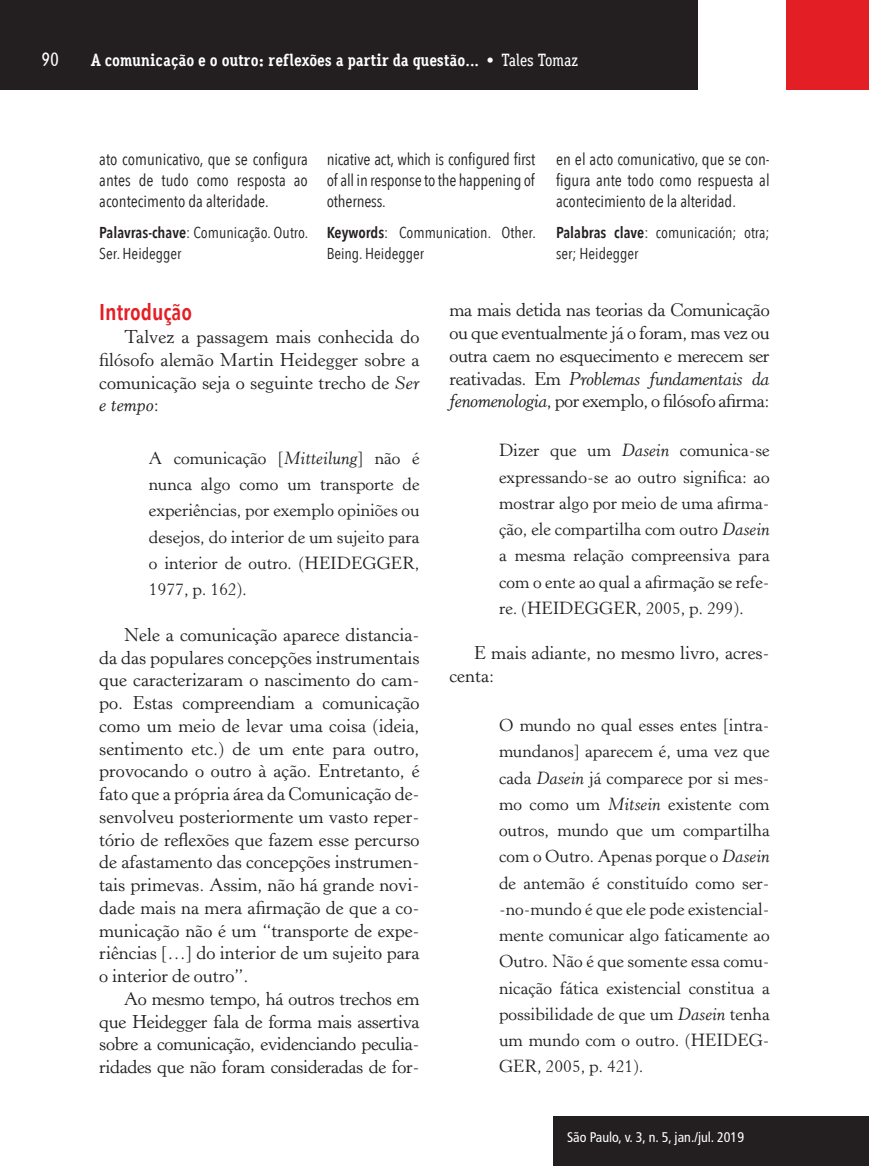
<style>
.page{position:relative;width:869px;height:1166px;background:#fff}
.page>*{position:absolute;margin:0;border:0;box-sizing:border-box;transform-origin:0 0}
.t1{font:600 22.75px "Avenir Next Condensed";color:#e41e25}
.t2{font:500 19.25px "Aaux Office";color:#fff}
.t3{font:18.38px/22.8px "Horley Old Style";color:#231f20;text-align:justify}
.t4{font:17.5px/26.2px "Horley Old Style";color:#231f20;text-align:justify}
.t5{font:700 17.5px "Aaux Office";color:#fff}
.t6{font:16.62px/21px "Avenir Next Condensed";color:#231f20;text-align:justify}
.t7{font:15.75px/21px "Avenir Next Condensed";color:#231f20}
.t8{font:condensed 14px "Frutiger LT Std";color:#fff}
.s1{font-weight:500}
.s2{font-weight:600}
.s3{font-style:italic}
</style>
<div class="page">
<div style="left:785px;top:0;width:83px;height:90px;background:#e41e25"></div>
<div style="left:0;top:0;width:697px;height:89px;background:#231f20"></div>
<div style="left:553px;top:1116px;width:314px;height:50px;background:#231f20"></div>
<p class="t2" style="left:42px;top:48px;width:19px">90</p>
<p class="t5" style="left:91px;top:49px;width:489px">A comunicação e o outro: reflexões a partir da questão... <span class="s1">• Tales Tomaz</span></p>
<p class="t6" style="left:99px;top:149px;width:210px">ato comunicativo, que se configura antes de tudo como resposta ao acontecimento da alteridade.</p>
<p class="t7" style="left:99px;top:222px;width:210px"><span class="s2">Palavras-chave</span>: Comunicação. Outro.<br>Ser. Heidegger</p>
<p class="t6" style="left:326px;top:149px;width:210px">nicative act, which is configured first of all in response to the happening of otherness.</p>
<p class="t7" style="left:326px;top:222px;width:210px"><span class="s2">Keywords</span>: Communication. Other.<br>Being. Heidegger</p>
<p class="t6" style="left:556px;top:149px;width:215px">en el acto comunicativo, que se con&shy;figura ante todo como respuesta al acontecimiento de la alteridad.</p>
<p class="t7" style="left:556px;top:222px;width:215px"><span class="s2">Palabras clave</span>: comunicación; otra; ser; Heidegger</p>
<p class="t1" style="left:99px;top:299px;width:94px">Introdução</p>
<p class="t3" style="left:99px;top:326px;width:321px;text-indent:25px">Talvez a passagem mais conhecida do filósofo alemão Martin Heidegger sobre a comunicação seja o seguinte trecho de <span class="s3">Ser e tempo</span>:</p>
<p class="t4" style="left:149px;top:445px;width:272px">A comunicação [<span class="s3">Mitteilung</span>] não é nunca algo como um transporte de experiências, por exemplo opiniões ou desejos, do interior de um sujeito para o interior de outro. (HEIDEGGER, 1977, p. 162).</p>
<p class="t3" style="left:99px;top:624px;width:321px;text-indent:25px">Nele a comunicação aparece distancia&shy;da das populares concepções instrumentais que caracterizaram o nascimento do cam&shy;po. Estas compreendiam a comunicação como um meio de levar uma coisa (ideia, sentimento etc.) de um ente para outro, provocando o outro à ação. Entretanto, é fato que a própria área da Comunicação de&shy;senvolveu posteriormente um vasto reper&shy;tório de reflexões que fazem esse percurso de afastamento das concepções instrumen&shy;tais primevas. Assim, não há grande novi&shy;dade mais na mera afirmação de que a co&shy;municação não é um “transporte de expe&shy;riências […] do interior de um sujeito para o interior de outro”.</p>
<p class="t3" style="left:99px;top:988px;width:321px;text-indent:25px">Ao mesmo tempo, há outros trechos em que Heidegger fala de forma mais assertiva sobre a comunicação, evidenciando peculia&shy;ridades que não foram consideradas de for-</p>
<p class="t3" style="left:449px;top:299px;width:321px">ma mais detida nas teorias da Comunicação ou que eventualmente já o foram, mas vez ou outra caem no esquecimento e merecem ser reativadas. Em <span class="s3">Problemas fundamentais da fenomenologia</span>, por exemplo, o filósofo afirma:</p>
<p class="t4" style="left:499px;top:438px;width:272px">Dizer que um <span class="s3">Dasein</span> comunica-se expressando-se ao outro significa: ao mostrar algo por meio de uma afirma&shy;ção, ele compartilha com outro <span class="s3">Dasein </span>a mesma relação compreensiva para com o ente ao qual a afirmação se refe&shy;re. (HEIDEGGER, 2005, p. 299).</p>
<p class="t3" style="left:449px;top:642px;width:321px;text-indent:25px">E mais adiante, no mesmo livro, acres&shy;centa:</p>
<p class="t4" style="left:499px;top:712px;width:272px">O mundo no qual esses entes [intra&shy;mundanos] aparecem é, uma vez que cada <span class="s3">Dasein</span> já comparece por si mes&shy;mo como um <span class="s3">Mitsein</span> existente com outros, mundo que um compartilha com o Outro. Apenas porque o <span class="s3">Dasein </span>de antemão é constituído como ser--no-mundo é que ele pode existencial&shy;mente comunicar algo faticamente ao Outro. Não é que somente essa comu&shy;nicação fática existencial constitua a possibilidade de que um <span class="s3">Dasein</span> tenha um mundo com o outro. (HEIDEG-GER, 2005, p. 421).</p>
<p class="t8" style="left:567px;top:1129px;width:178px">São Paulo, v. 3, n. 5, jan./jul. 2019</p>
</div>
